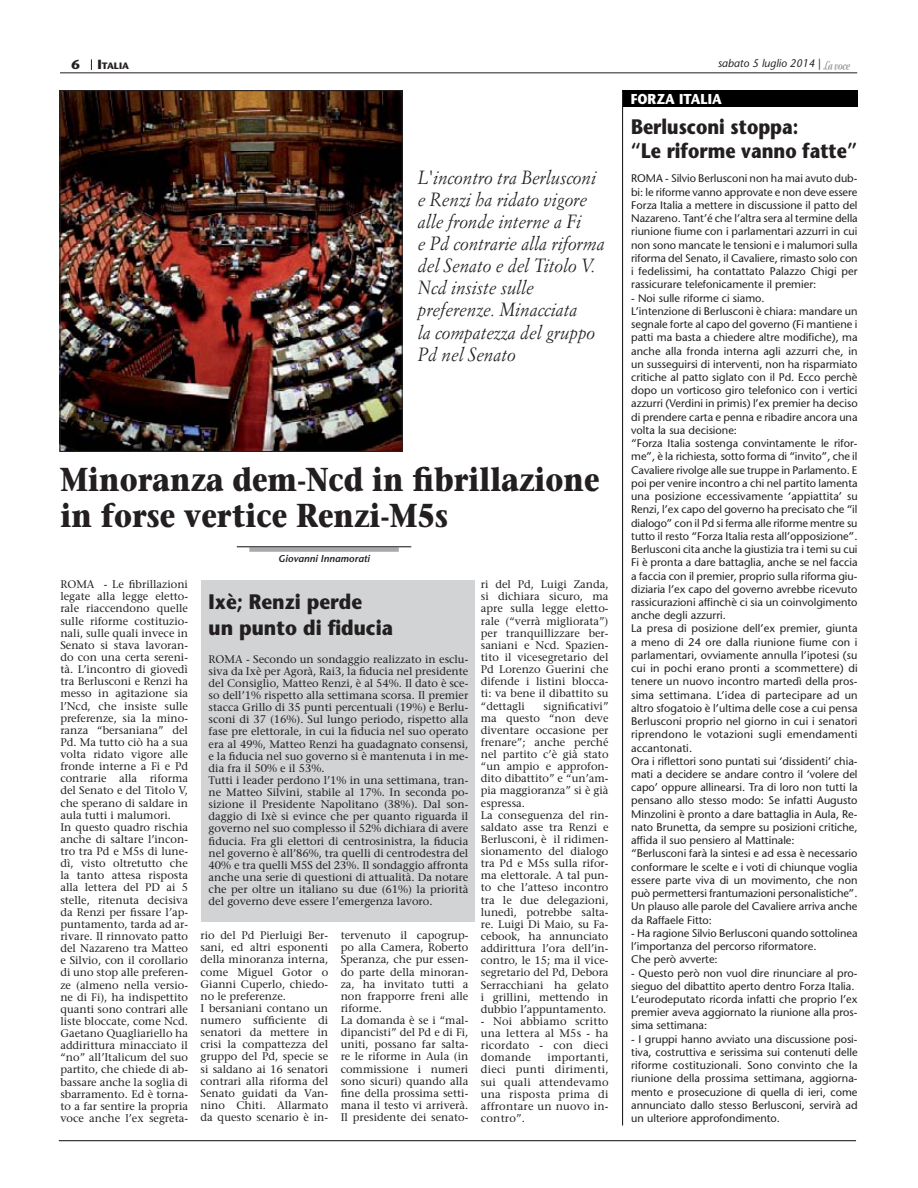
<style>
.page{position:relative;width:918px;height:1188px;background:#fff}
.page>*{position:absolute;margin:0;border:0;box-sizing:border-box;transform-origin:0 0}
.t1{font:700 33.15px/35.2px "Stone Serif";color:#231f20;scale:.84 1}
.t2{font:700 21px/24.3px "Stone Sans";color:#231f20;scale:.85 1}
.t3{font:700 21px/25.3px "Stone Sans";color:#231f20;scale:.9 1}
.t4{font:italic 18.75px/22px "Simoncini Garamond";color:#231f20;scale:.95 1}
.t5{font:700 14.4px "Stone Sans";color:#fff;scale:.91 1}
.t6{font:700 13.2px "Stone Sans";color:#231f20}
.t7{font:11.1px/12.1px "Stone Serif";color:#231f20}
.t8{font:11.1px/13.2px "Stone Sans";color:#231f20}
.t9{font:italic 11.1px "Stone Sans";color:#231f20}
.t10{font:italic 600 9.9px "Stone Sans";color:#231f20}
.t11{font:700 9.3px "Stone Sans";color:#231f20}
.s1{font-size:13.2px}
.s2{font-style:normal}
</style>
<div class="page">
<hr style="left:59px;top:1140px;width:797px;height:1px;background:#231f20">
<div style="left:249px;top:547px;width:150px;height:5px;background:#a7a9ac"></div>
<hr style="left:237px;top:546px;width:174px;height:1px;background:#231f20">
<div style="left:623px;top:91px;width:235px;height:16px;background:#000"></div>
<div style="left:201px;top:580px;width:274px;height:341px;background:#d1d3d4"></div>
<hr style="left:60px;top:73px;width:797px;height:1px;background:#231f20">
<svg style="left:823px;top:61px;width:27px;height:9px"></svg>
<hr style="left:622px;top:91px;width:1px;height:1034px;background:#231f20">
<img style="left:61px;top:92px;width:340px;height:358px">
<div style="left:59px;top:90px;width:344px;height:362px;border:1px solid #231f20"></div>
<p class="t6" style="left:71px;top:60px;width:10px">6</p>
<p class="t11" style="left:97px;top:63px;width:33px"><span class="s1">I</span>TALIA</p>
<p class="t9" style="left:718px;top:59px;width:105px">sabato 5 luglio 2014 <span class="s2">|</span></p>
<h3 class="t4" style="left:418px;top:168px;width:198px">L'incontro tra Berlusconi e Renzi ha ridato vigore alle fronde interne a Fi<br>e Pd contrarie alla riforma del Senato e del Titolo V.<br>Ncd insiste sulle preferenze. Minacciata<br>la compatezza del gruppo<br>Pd nel Senato</h3>
<h1 class="t1" style="left:60px;top:466px;width:643px">Minoranza dem-Ncd in fibrillazione in forse vertice Renzi-M5s</h1>
<p class="t10" style="left:278px;top:555px;width:93px">Giovanni Innamorati</p>
<p class="t7" style="left:60px;top:579px;width:129px">ROMA - Le fibrillazioni legate alla legge eletto&shy;rale riaccendono quelle sulle riforme costituzio&shy;nali, sulle quali invece in<br>Senato si stava lavoran&shy;do con una certa sereni&shy;tà. L’incontro di giovedì tra Berlusconi e Renzi ha messo in agitazione sia l’Ncd, che insiste sulle preferenze, sia la mino&shy;ranza “bersaniana” del<br>Pd. Ma tutto ciò ha a sua volta ridato vigore alle fronde interne a Fi e Pd contrarie alla riforma del Senato e del Titolo V, che sperano di saldare in aula tutti i malumori.<br>In questo quadro rischia anche di saltare l’incon&shy;tro tra Pd e M5s di lune&shy;dì, visto oltretutto che la tanto attesa risposta alla lettera del PD ai 5 stelle, ritenuta decisiva da Renzi per fissare l’ap&shy;puntamento, tarda ad ar&shy;rivare. Il rinnovato patto del Nazareno tra Matteo e Silvio, con il corollario di uno stop alle preferen&shy;ze (almeno nella versio&shy;ne di Fi), ha indispettito quanti sono contrari alle liste bloccate, come Ncd.<br>Gaetano Quagliariello ha addirittura minacciato il “no” all’Italicum del suo partito, che chiede di ab&shy;bassare anche la soglia di sbarramento. Ed è torna&shy;to a far sentire la propria voce anche l’ex segreta-</p>
<h2 class="t3" style="left:209px;top:592px;width:206px">Ixè; Renzi perde<br>un punto di fiducia</h2>
<p class="t7" style="left:209px;top:654px;width:261px">ROMA - Secondo un sondaggio realizzato in esclu&shy;siva da Ixè per Agorà, Rai3, la fiducia nel presidente del Consiglio, Matteo Renzi, è al 54%. Il dato è sce&shy;so dell’1% rispetto alla settimana scorsa. Il premier stacca Grillo di 35 punti percentuali (19%) e Berlu&shy;sconi di 37 (16%). Sul lungo periodo, rispetto alla fase pre elettorale, in cui la fiducia nel suo operato era al 49%, Matteo Renzi ha guadagnato consensi, e la fiducia nel suo governo si è mantenuta i in me&shy;dia fra il 50% e il 53%.<br>Tutti i leader perdono l’1% in una settimana, tran&shy;ne Matteo Silvini, stabile al 17%. In seconda po&shy;sizione il Presidente Napolitano (38%). Dal son&shy;daggio di Ixè si evince che per quanto riguarda il governo nel suo complesso il 52% dichiara di avere fiducia. Fra gli elettori di centrosinistra, la fiducia nel governo è all’86%, tra quelli di centrodestra del 40% e tra quelli M5S del 23%. Il sondaggio affronta anche una serie di questioni di attualità. Da notare che per oltre un italiano su due (61%) la priorità del governo deve essere l’emergenza lavoro.</p>
<p class="t7" style="left:201px;top:930px;width:129px">rio del Pd Pierluigi Ber&shy;sani, ed altri esponenti della minoranza interna, come Miguel Gotor o<br>Gianni Cuperlo, chiedo&shy;no le preferenze.<br>I bersaniani contano un numero sufficiente di senatori da mettere in crisi la compattezza del gruppo del Pd, specie se si saldano ai 16 senatori contrari alla riforma del<br>Senato guidati da Van&shy;nino Chiti. Allarmato da questo scenario è in-</p>
<p class="t7" style="left:341px;top:930px;width:129px">tervenuto il capogrup&shy;po alla Camera, Roberto<br>Speranza, che pur essen&shy;do parte della minoran&shy;za, ha invitato tutti a non frapporre freni alle riforme.<br>La domanda è se i “mal&shy;dipancisti” del Pd e di Fi, uniti, possano far salta&shy;re le riforme in Aula (in commissione i numeri sono sicuri) quando alla fine della prossima setti&shy;mana il testo vi arriverà.<br>Il presidente dei senato-</p>
<p class="t7" style="left:481px;top:579px;width:129px;text-align:justify">ri del Pd, Luigi Zanda, si dichiara sicuro, ma apre sulla legge eletto&shy;rale (“verrà migliorata”) per tranquillizzare ber&shy;saniani e Ncd. Spazien&shy;tito il vicesegretario del Pd Lorenzo Guerini che difende i listini blocca&shy;ti: va bene il dibattito su “dettagli</p>
<p class="t7" style="left:481px;top:701px;width:129px;text-indent:63px">significativi” ma questo “non deve diventare occasione per frenare”; anche perché nel partito c’è già stato “un ampio e approfon&shy;dito dibattito” e “un’am&shy;pia maggioranza” si è già espressa.<br>La conseguenza del rin&shy;saldato asse tra Renzi e<br>Berlusconi, è il ridimen&shy;sionamento del dialogo tra Pd e M5s sulla rifor&shy;ma elettorale. A tal pun&shy;to che l’atteso incontro tra le due delegazioni, lunedì, potrebbe salta&shy;re. Luigi Di Maio, su Fa&shy;cebook, ha annunciato addirittura l’ora dell’in&shy;contro, le 15; ma il vice&shy;segretario del Pd, Debora<br>Serracchiani ha gelato i grillini, mettendo in dubbio l’appuntamento.</p>
<p class="t7" style="left:481px;top:1016px;width:129px;text-align:justify">- Noi abbiamo scritto una lettera al M5s - ha ricordato - con dieci domande</p>
<p class="t7" style="left:481px;top:1053px;width:129px;text-align:justify;text-indent:67px">importanti, dieci punti dirimenti, sui quali attendevamo una risposta prima di affrontare un nuovo in&shy;contro”.</p>
<p class="t5" style="left:631px;top:94px;width:102px">FORZA ITALIA</p>
<h2 class="t2" style="left:631px;top:116px;width:267px">Berlusconi stoppa:<br>“Le riforme vanno fatte”</h2>
<p class="t8" style="left:631px;top:173px;width:228px;text-align:justify">ROMA - Silvio Berlusconi non ha mai avuto dub&shy;bi: le riforme vanno approvate e non deve essere Forza Italia a mettere in discussione il patto del Nazareno. Tant’é che l’altra sera al termine della riunione fiume con i parlamentari azzurri in cui non sono mancate le tensioni e i malumori sulla riforma del Senato, il Cavaliere, rimasto solo con i fedelissimi, ha contattato Palazzo Chigi per rassicurare telefonicamente il premier:</p>
<p class="t8" style="left:631px;top:292px;width:228px">- Noi sulle riforme ci siamo.<br>L’intenzione di Berlusconi è chiara: mandare un segnale forte al capo del governo (Fi mantiene i patti ma basta a chiedere altre modifiche), ma anche alla fronda interna agli azzurri che, in un susseguirsi di interventi, non ha risparmiato critiche al patto siglato con il Pd. Ecco perchè dopo un vorticoso giro telefonico con i vertici azzurri (Verdini in primis) l’ex premier ha deciso di prendere carta e penna e ribadire ancora una volta la sua decisione:<br>“Forza Italia sostenga convintamente le rifor&shy;me”, è la richiesta, sotto forma di “invito”, che il Cavaliere rivolge alle sue truppe in Parlamento. E poi per venire incontro a chi nel partito lamenta una posizione eccessivamente ‘appiattita’ su Renzi, l’ex capo del governo ha precisato che “il dialogo” con il Pd si ferma alle riforme mentre su tutto il resto “Forza Italia resta all’opposizione”.<br>Berlusconi cita anche la giustizia tra i temi su cui Fi è pronta a dare battaglia, anche se nel faccia a faccia con il premier, proprio sulla riforma giu&shy;diziaria l’ex capo del governo avrebbe ricevuto rassicurazioni affinchè ci sia un coinvolgimento anche degli azzurri.<br>La presa di posizione dell’ex premier, giunta a meno di 24 ore dalla riunione fiume con i parlamentari, ovviamente annulla l’ipotesi (su cui in pochi erano pronti a scommettere) di tenere un nuovo incontro martedì della pros&shy;sima settimana. L’idea di partecipare ad un altro sfogatoio è l’ultima delle cose a cui pensa Berlusconi proprio nel giorno in cui i senatori riprendono le votazioni sugli emendamenti accantonati.<br>Ora i riflettori sono puntati sui ‘dissidenti’ chia&shy;mati a decidere se andare contro il ‘volere del capo’ oppure allinearsi. Tra di loro non tutti la pensano allo stesso modo: Se infatti Augusto Minzolini è pronto a dare battaglia in Aula, Re&shy;nato Brunetta, da sempre su posizioni critiche, affida il suo pensiero al Mattinale:<br>“Berlusconi farà la sintesi e ad essa è necessario conformare le scelte e i voti di chiunque voglia essere parte viva di un movimento, che non può permettersi frantumazioni personalistiche”.<br>Un plauso alle parole del Cavaliere arriva anche da Raffaele Fitto:</p>
<p class="t8" style="left:631px;top:928px;width:228px">- Ha ragione Silvio Berlusconi quando sottolinea l’importanza del percorso riformatore.<br>Che però avverte:</p>
<p class="t8" style="left:631px;top:967px;width:228px">- Questo però non vuol dire rinunciare al pro&shy;sieguo del dibattito aperto dentro Forza Italia.<br>L’eurodeputato ricorda infatti che proprio l’ex premier aveva aggiornato la riunione alla pros&shy;sima settimana:</p>
<p class="t8" style="left:631px;top:1033px;width:228px;text-align:justify">- I gruppi hanno avviato una discussione posi&shy;tiva, costruttiva e serissima sui contenuti delle riforme costituzionali. Sono convinto che la riunione della prossima settimana, aggiorna&shy;mento e prosecuzione di quella di ieri, come annunciato dallo stesso Berlusconi, servirà ad un ulteriore approfondimento.</p>
</div>
